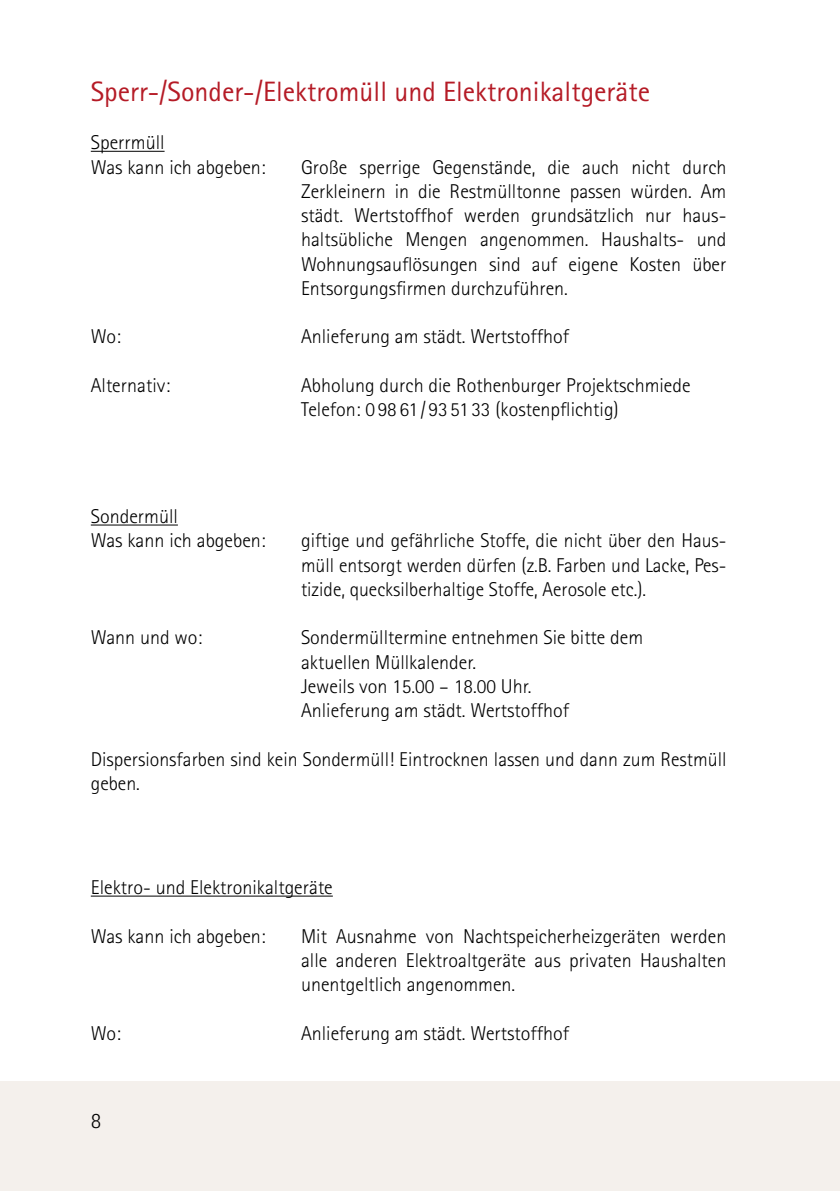
<style>
.page{position:relative;width:840px;height:1191px;background:#fff}
.page>*{position:absolute;margin:0;border:0;box-sizing:border-box;transform-origin:0 0}
.t1{font:28px "Rotis Sans Serif";color:#b51b26}
.t2{font:300 22px "Rotis Sans Serif";color:#000}
.t3{font:300 20px/24.2px "Rotis Sans Serif";color:#000}
</style>
<div class="page">
<div style="left:0;top:1081px;width:839px;height:110px;background:#f4f0ec"></div>
<hr style="left:91px;top:151px;width:73px;height:1px;background:#000">
<hr style="left:91px;top:524px;width:87px;height:1px;background:#000">
<hr style="left:91px;top:895px;width:241px;height:1px;background:#000">
<h1 class="t1" style="left:91px;top:75px;width:560px">Sperr-/Sonder-/Elektromüll und Elektronikaltgeräte</h1>
<p class="t3" style="left:91px;top:130px;width:176px">Sperrmüll<br>Was kann ich abgeben:</p>
<p class="t3" style="left:301px;top:155px;width:426px;text-align:justify">Große sperrige Gegenstände, die auch nicht durch Zerkleinern in die Restmülltonne passen würden. Am städt. Wertstoffhof werden grundsätzlich nur haus&shy;haltsübliche Mengen angenommen. Haushalts- und Wohnungsauflösungen sind auf eigene Kosten über Entsorgungsfirmen durchzuführen.</p>
<p class="t3" style="left:91px;top:325px;width:31px">Wo:</p>
<p class="t3" style="left:301px;top:325px;width:269px">Anlieferung am städt. Wertstoffhof</p>
<p class="t3" style="left:91px;top:373px;width:81px">Alternativ:</p>
<p class="t3" style="left:301px;top:373px;width:391px">Abholung durch die Rothenburger Projektschmiede<br>Telefon: 0 98 61 / 93 51 33 (kostenpflichtig)</p>
<p class="t3" style="left:91px;top:504px;width:176px">Sondermüll<br>Was kann ich abgeben:</p>
<p class="t3" style="left:301px;top:528px;width:426px;text-align:justify">giftige und gefährliche Stoffe, die nicht über den Haus&shy;müll entsorgt werden dürfen (z.B. Farben und Lacke, Pes&shy;tizide, quecksilberhaltige Stoffe, Aerosole etc.).</p>
<p class="t3" style="left:91px;top:625px;width:113px">Wann und wo:</p>
<p class="t3" style="left:301px;top:625px;width:343px">Sondermülltermine entnehmen Sie bitte dem aktuellen Müllkalender.<br>Jeweils von 15.00 – 18.00 Uhr.<br>Anlieferung am städt. Wertstoffhof</p>
<p class="t3" style="left:91px;top:747px;width:637px">Dispersionsfarben sind kein Sondermüll! Eintrocknen lassen und dann zum Restmüll geben.</p>
<p class="t3" style="left:91px;top:875px;width:243px">Elektro- und Elektronikaltgeräte</p>
<p class="t3" style="left:91px;top:923px;width:176px">Was kann ich abgeben:</p>
<p class="t3" style="left:301px;top:923px;width:426px;text-align:justify">Mit Ausnahme von Nachtspeicherheizgeräten werden alle anderen Elektroaltgeräte aus privaten Haushalten unentgeltlich angenommen.</p>
<p class="t3" style="left:91px;top:1021px;width:31px">Wo:</p>
<p class="t3" style="left:301px;top:1021px;width:269px">Anlieferung am städt. Wertstoffhof</p>
<p class="t2" style="left:91px;top:1108px;width:12px">8</p>
</div>
